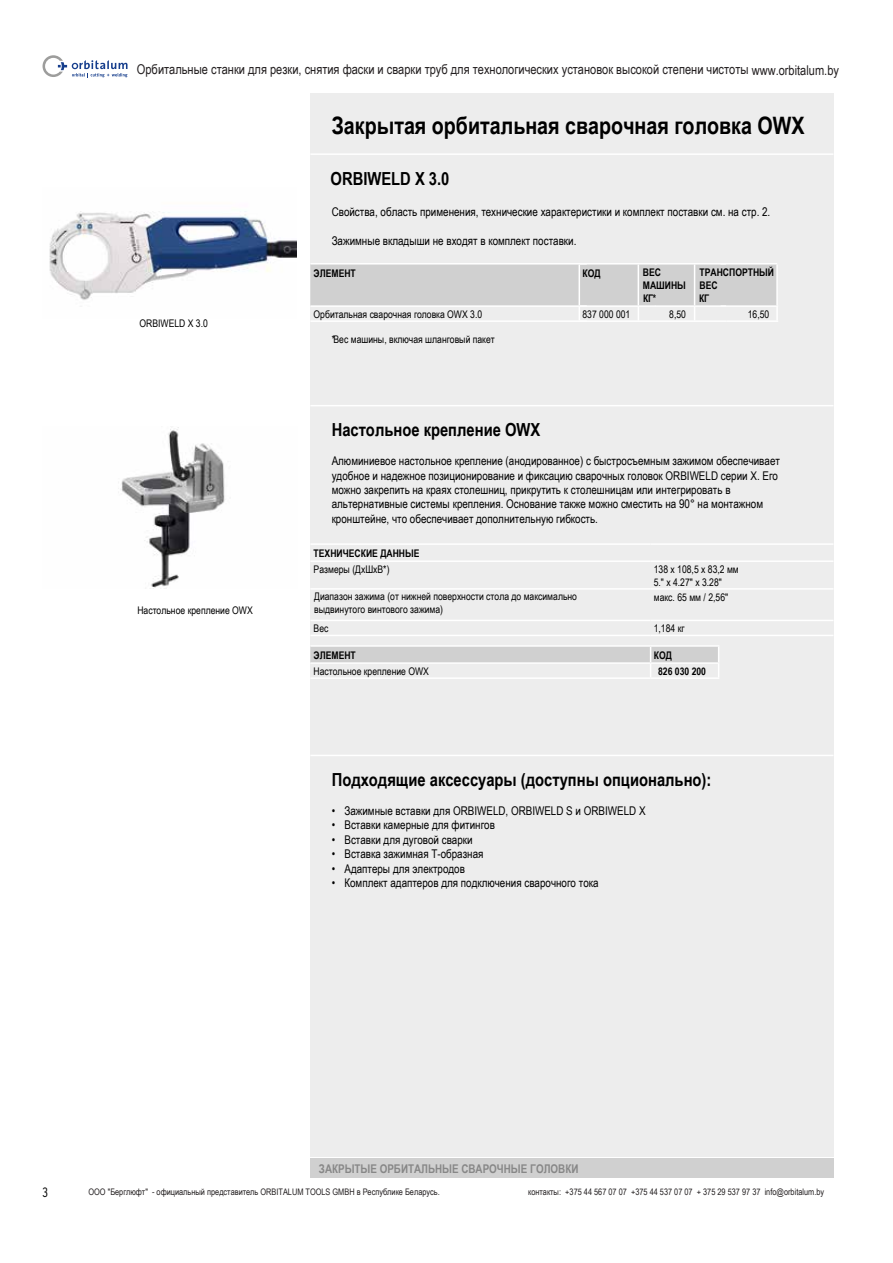
<style>
.page{position:relative;width:893px;height:1263px;background:#fff}
.page>*{position:absolute;margin:0;border:0;box-sizing:border-box;transform-origin:0 0}
.t1{font:700 24px "Arial Narrow";color:#000}
.t2{font:700 18px "Arial Narrow";color:#000}
.t3{font:13.5px "Arial Narrow";color:#231f20}
.t4{font:300 condensed 13.5px "Interstate";color:#000}
.t5{font:12px/14.4px "Arial Narrow";color:#000}
.t6{font:700 12px "Arial Narrow";color:#878787}
.t7{font:10.5px/12.6px "Arial Narrow";color:#000}
.t8{font:700 10.5px/12.6px "Arial Narrow";color:#000}
.t9{font:9px "Arial Narrow";color:#231f20}
</style>
<div class="page">
<svg style="left:43px;top:55px;width:85px;height:22px"></svg>
<div style="left:310px;top:94px;width:523px;height:1063px;background:#ededed"></div>
<div style="left:310px;top:1159px;width:523px;height:19px;background:#d0d0d0"></div>
<hr style="left:310px;top:153px;width:523px;height:2px;background:#fff">
<hr style="left:310px;top:405px;width:523px;height:1px;background:#fff">
<hr style="left:310px;top:755px;width:523px;height:1px;background:#fff">
<hr style="left:310px;top:263px;width:277px;height:2px;background:#fff">
<hr style="left:580px;top:263px;width:77px;height:2px;background:#fff">
<hr style="left:655px;top:263px;width:71px;height:2px;background:#fff">
<hr style="left:720px;top:263px;width:57px;height:2px;background:#fff">
<hr style="left:310px;top:320px;width:277px;height:2px;background:#fff">
<hr style="left:580px;top:320px;width:75px;height:2px;background:#fff">
<hr style="left:655px;top:320px;width:71px;height:2px;background:#fff">
<hr style="left:726px;top:320px;width:52px;height:2px;background:#fff">
<hr style="left:310px;top:543px;width:341px;height:2px;background:#fff">
<hr style="left:651px;top:543px;width:182px;height:2px;background:#fff">
<hr style="left:310px;top:560px;width:341px;height:2px;background:#fff">
<hr style="left:651px;top:560px;width:182px;height:2px;background:#fff">
<hr style="left:310px;top:588px;width:341px;height:2px;background:#fff">
<hr style="left:651px;top:588px;width:182px;height:2px;background:#fff">
<hr style="left:310px;top:620px;width:341px;height:1px;background:#fff">
<hr style="left:651px;top:620px;width:182px;height:1px;background:#fff">
<hr style="left:310px;top:635px;width:341px;height:1px;background:#fff">
<hr style="left:651px;top:635px;width:182px;height:1px;background:#fff">
<hr style="left:310px;top:645px;width:341px;height:2px;background:#fff">
<hr style="left:651px;top:645px;width:68px;height:2px;background:#fff">
<svg style="left:310px;top:646px;width:409px;height:31px"></svg>
<hr style="left:310px;top:677px;width:341px;height:2px;background:#fff">
<hr style="left:651px;top:677px;width:68px;height:2px;background:#fff">
<img style="left:49px;top:211px;width:248px;height:89px">
<img style="left:120px;top:427px;width:105px;height:161px">
<svg style="left:310px;top:264px;width:468px;height:56px"></svg>
<hr style="left:776px;top:265px;width:2px;height:40px;background:#fff">
<p class="t3" style="left:137px;top:59px;width:704px">Орбитальные станки для резки, снятия фаски и сварки труб для технологических установок высокой степени чистоты www.orbitalum.by</p>
<p class="t7" style="left:139px;top:317px;width:70px">ORBIWELD X 3.0</p>
<p class="t7" style="left:137px;top:603px;width:117px">Настольное крепление OWX</p>
<h1 class="t1" style="left:332px;top:108px;width:474px">Закрытая орбитальная сварочная головка OWX</h1>
<h2 class="t2" style="left:331px;top:165px;width:120px">ORBIWELD X 3.0</h2>
<p class="t5" style="left:332px;top:204px;width:440px">Свойства, область применения, технические характеристики и комплект поставки см. на стр. 2.</p>
<p class="t5" style="left:332px;top:233px;width:246px">Зажимные вкладыши не входят в комплект поставки.</p>
<p class="t8" style="left:314px;top:266px;width:44px">ЭЛЕМЕНТ</p>
<p class="t8" style="left:582px;top:266px;width:20px">КОД</p>
<p class="t8" style="left:643px;top:266px;width:45px">ВЕС<br>МАШИНЫ<br>КГ*</p>
<p class="t8" style="left:699px;top:266px;width:76px">ТРАНСПОРТНЫЙ<br>ВЕС<br>КГ</p>
<p class="t7" style="left:314px;top:307px;width:170px">Орбитальная сварочная головка OWX 3.0</p>
<p class="t7" style="left:582px;top:307px;width:49px">837 000 001</p>
<p class="t7" style="left:669px;top:307px;width:18px">8,50</p>
<p class="t7" style="left:748px;top:307px;width:23px">16,50</p>
<p class="t7" style="left:332px;top:332px;width:165px">*Вес машины, включая шланговый пакет</p>
<h2 class="t2" style="left:332px;top:416px;width:210px">Настольное крепление OWX</h2>
<p class="t5" style="left:332px;top:453px;width:450px">Алюминиевое настольное крепление (анодированное) с быстросъемным зажимом обеспечивает удобное и надежное позиционирование и фиксацию сварочных головок ORBIWELD серии X. Его можно закрепить на краях столешниц, прикрутить к столешницам или интегрировать в альтернативные системы крепления. Основание также можно сместить на 90° на монтажном кронштейне, что обеспечивает дополнительную гибкость.</p>
<p class="t8" style="left:314px;top:546px;width:107px">ТЕХНИЧЕСКИЕ ДАННЫЕ</p>
<p class="t7" style="left:314px;top:562px;width:77px">Размеры (ДxШxВ*)</p>
<p class="t7" style="left:654px;top:562px;width:87px">138 x 108,5 x 83,2 мм<br>5." x 4.27" x 3.28"</p>
<p class="t7" style="left:314px;top:590px;width:264px">Диапазон зажима (от нижней поверхности стола до максимально выдвинутого винтового зажима)</p>
<p class="t7" style="left:654px;top:590px;width:76px">макс. 65 мм / 2,56"</p>
<p class="t7" style="left:314px;top:622px;width:16px">Вес</p>
<p class="t7" style="left:654px;top:622px;width:32px">1,184 кг</p>
<p class="t8" style="left:314px;top:648px;width:44px">ЭЛЕМЕНТ</p>
<p class="t8" style="left:654px;top:648px;width:20px">КОД</p>
<p class="t7" style="left:314px;top:664px;width:117px">Настольное крепление OWX</p>
<p class="t8" style="left:658px;top:664px;width:49px">826 030 200</p>
<h2 class="t2" style="left:332px;top:766px;width:381px">Подходящие аксессуары (доступны опционально):</h2>
<p class="t5" style="left:332px;top:803px;width:315px">• Зажимные вставки для ORBIWELD, ORBIWELD S и ORBIWELD X</p>
<p class="t5" style="left:332px;top:817px;width:165px">• Вставки камерные для фитингов</p>
<p class="t5" style="left:332px;top:832px;width:143px">• Вставки для дуговой сварки</p>
<p class="t5" style="left:332px;top:846px;width:153px">• Вставка зажимная Т-образная</p>
<p class="t5" style="left:332px;top:861px;width:135px">• Адаптеры для электродов</p>
<p class="t5" style="left:332px;top:875px;width:268px">• Комплект адаптеров для подключения сварочного тока</p>
<p class="t4" style="left:43px;top:1184px;width:7px">3</p>
<p class="t6" style="left:319px;top:1160px;width:261px">ЗАКРЫТЫЕ ОРБИТАЛЬНЫЕ СВАРОЧНЫЕ ГОЛОВКИ</p>
<p class="t9" style="left:88px;top:1185px;width:353px">ООО "Берглюфт" - официальный представитель ORBITALUM TOOLS GMBH в Республике Беларусь.</p>
<p class="t9" style="left:528px;top:1185px;width:298px">контакты: +375 44 567 07 07 +375 44 537 07 07 + 375 29 537 97 37 info@orbitalum.by</p>
</div>
